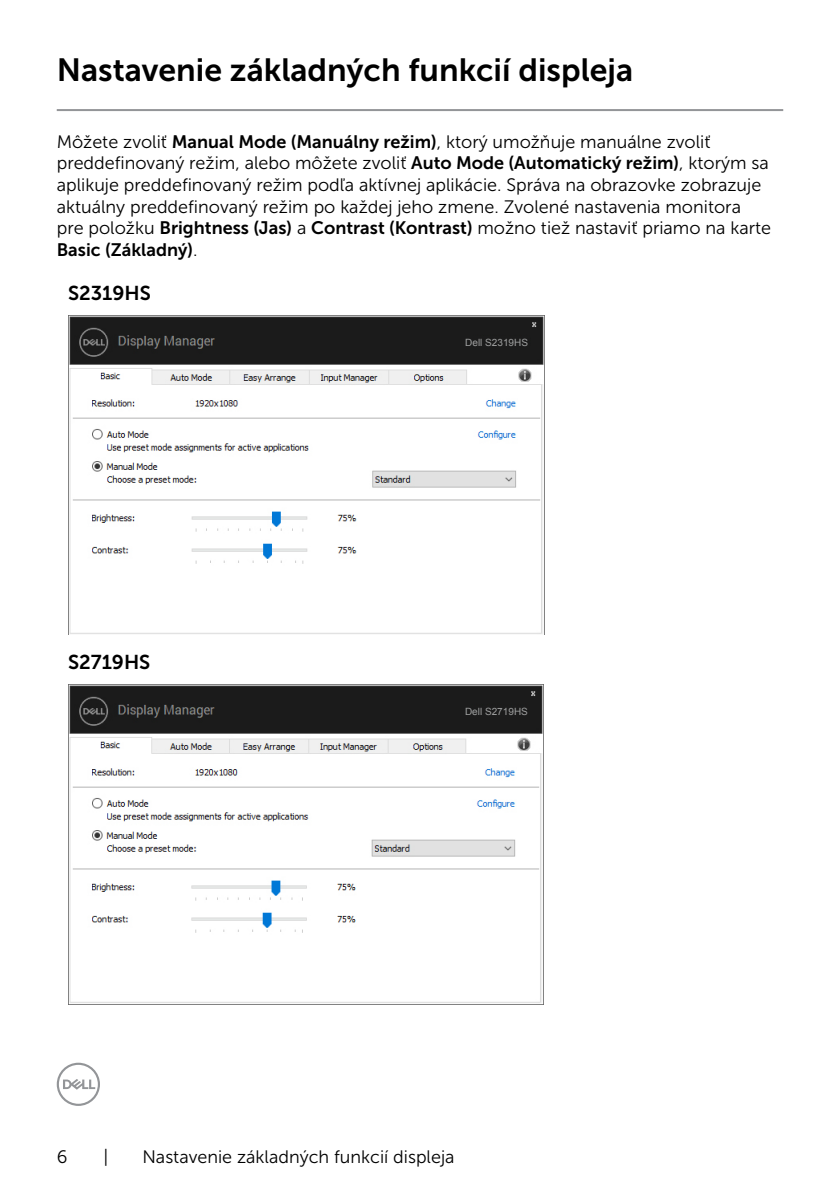
<style>
.page{position:relative;width:840px;height:1191px;background:#fff}
.page>*{position:absolute;margin:0;border:0;box-sizing:border-box;transform-origin:0 0}
.t1{font:32px "Museo Sans For Dell 700";color:#000}
.t2{font:20px "Museo Sans For Dell 700";color:#000}
.t3{font:18px/21.6px "Museo Sans For Dell 300";color:#000}
.t4{font:18px "Museo Sans For Dell 700";color:#000}
.t5{font:10px "Arial";color:#9fa0a0}
.s1{font-family:"Museo Sans For Dell 700"}
.s2{font-family:"Museo Sans For Dell 300"}
</style>
<div class="page">
<svg style="left:57px;top:1062px;width:43px;height:44px"></svg>
<hr style="left:57px;top:109px;width:725px;height:2px;background:#939598">
<img style="left:68px;top:315px;width:475px;height:319px">
<div style="left:463px;top:336px;width:66px;height:12px;background:#1b1b1b"></div>
<img style="left:68px;top:684px;width:475px;height:320px">
<div style="left:463px;top:705px;width:66px;height:12px;background:#1b1b1b"></div>
<h1 class="t1" style="left:57px;top:52px;width:577px">Nastavenie základných funkcií displeja</h1>
<p class="t3" style="left:57px;top:131px;width:715px">Môžete zvoliť <span class="s1">Manual Mode (Manuálny režim)</span>, ktorý umožňuje manuálne zvoliť preddefinovaný režim, alebo môžete zvoliť <span class="s1">Auto Mode (Automatický režim)</span>, ktorým sa aplikuje preddefinovaný režim podľa aktívnej aplikácie. Správa na obrazovke zobrazuje aktuálny preddefinovaný režim po každej jeho zmene. Zvolené nastavenia monitora pre položku <span class="s1">Brightness (Jas)</span> a <span class="s1">Contrast (Kontrast)</span> možno tiež nastaviť priamo na karte</p>
<p class="t4" style="left:57px;top:239px;width:142px">Basic (Základný)<span class="s2">.</span></p>
<p class="t2" style="left:68px;top:282px;width:84px">S2319HS</p>
<p class="t5" style="left:465px;top:335px;width:64px">Dell S2319HS</p>
<p class="t2" style="left:68px;top:650px;width:84px">S2719HS</p>
<p class="t5" style="left:465px;top:705px;width:64px">Dell S2719HS</p>
<p class="t3" style="left:57px;top:1145px;width:12px">6</p>
<p class="t3" style="left:103px;top:1145px;width:6px">|</p>
<p class="t3" style="left:142px;top:1145px;width:313px">Nastavenie základných funkcií displeja</p>
</div>
